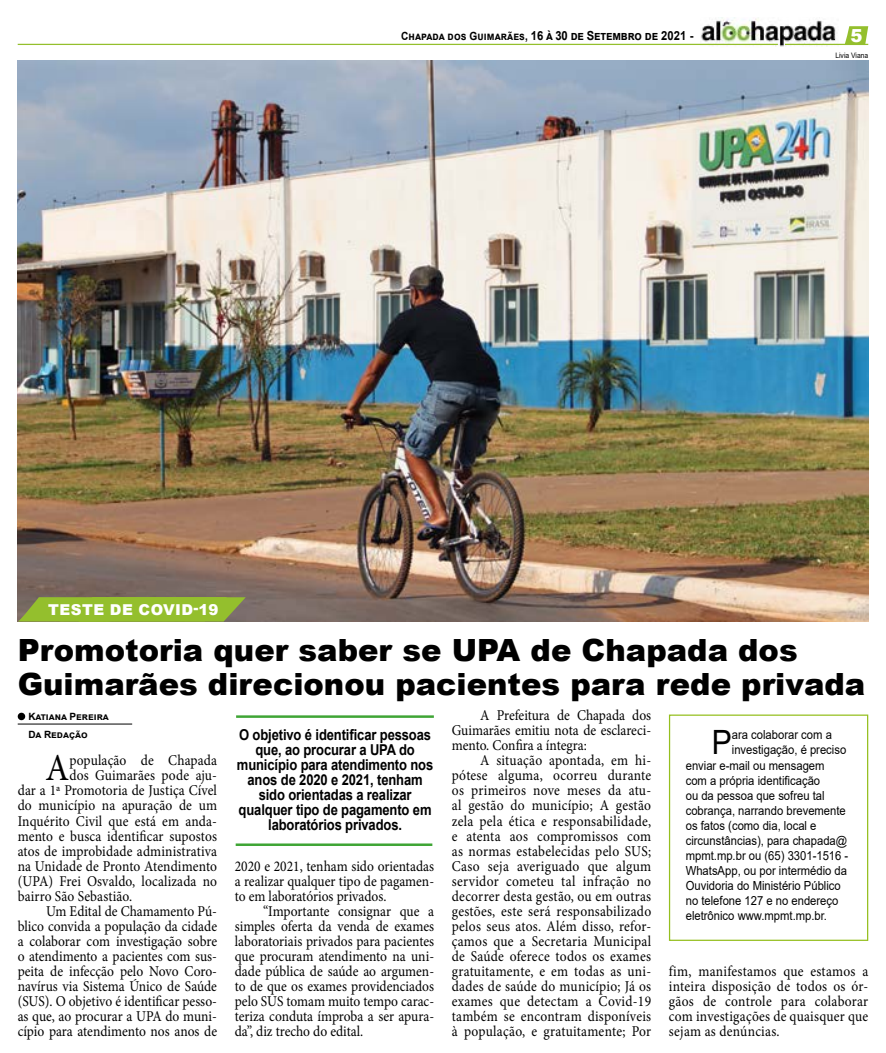
<style>
.page{position:relative;width:886px;height:1053px;background:#fff}
.page>*{position:absolute;margin:0;border:0;box-sizing:border-box;transform-origin:0 0}
.t1{font:38.12px "Minion Pro";color:#000;scale:.9 1}
.t2{font:33.5px "Arial";color:#000;scale:.9 1}
.t3{font:900 30.62px/33.1px "Arial";color:#000}
.t4{font:900 18px "Arial";color:#fff}
.t5{font:15px/15px "Minion Pro";color:#000;text-align:justify;scale:.9 1}
.t6{font:700 15px/15px "Arial";letter-spacing:-.01em;color:#000;text-align:center;scale:.87 1}
.t7{font:900 15px "Arial";letter-spacing:.035em;color:#fff}
.t8{font:12.5px "Arial";color:#000;scale:.9 1}
.t9{font:700 12.5px "Arial";letter-spacing:-.01em;color:#000;scale:.9 1}
.t10{font:700 10px/18px "Arial";color:#000}
.t11{font:7.5px "Arial";color:#000;scale:.9 1}
.s1{font-size:11.25px}
</style>
<div class="page">
<img style="left:701px;top:18px;width:137px;height:29px">
<hr style="left:18px;top:44px;width:760px;height:1px;background:#94bf2c">
<hr style="left:785px;top:44px;width:83px;height:1px;background:#94bf2c">
<svg style="left:844px;top:26px;width:24px;height:18px"></svg>
<div style="left:669px;top:714px;width:199px;height:226px;border:1px solid #95bf1f"></div>
<div style="left:18px;top:712px;width:7px;height:8px;background:#000;border-radius:50%"></div>
<hr style="left:18px;top:723px;width:114px;height:1px;background:#000">
<hr style="left:236px;top:715px;width:198px;height:2px;background:#3fa535">
<hr style="left:236px;top:843px;width:196px;height:2px;background:#3fa535">
<img style="left:18px;top:60px;width:850px;height:561px">
<svg style="left:18px;top:597px;width:228px;height:24px;background:#91b632"></svg>
<p class="t9" style="left:401px;top:26px;width:326px"><span class="s1">Chapada dos Guimarães,</span> 16 à 30 de Setembro de 2021 -</p>
<p class="t4" style="left:850px;top:23px;width:14px">5</p>
<p class="t7" style="left:48px;top:598px;width:172px">TESTE DE COVID-19</p>
<p class="t11" style="left:835px;top:51px;width:38px">Livia Viana</p>
<h3 class="t3" style="left:18px;top:633px;width:849px">Promotoria quer saber se UPA de Chapada dos<br>Guimarães direcionou pacientes para rede privada</h3>
<h2 class="t2" style="left:712px;top:719px;width:24px">P</h2>
<p class="t8" style="left:732px;top:726px;width:113px">ara colaborar com a</p>
<p class="t5" style="left:452px;top:708px;width:223px;text-indent:28px">A Prefeitura de Chapada dos Guimarães emitiu nota de esclareci&shy;mento. Confira a íntegra:</p>
<p class="t5" style="left:452px;top:753px;width:223px;text-indent:28px">A situação apontada, em hi&shy;pótese alguma, ocorreu durante os primeiros nove meses da atu&shy;al gestão do município; A gestão zela pela ética e responsabilidade, e atenta aos compromissos com as normas estabelecidas pelo SUS; Caso seja averiguado que algum servidor cometeu tal infração no decorrer desta gestão, ou em outras gestões, este será responsabilizado pelos seus atos. Além disso, refor&shy;çamos que a Secretaria Municipal de Saúde oferece todos os exames gratuitamente, e em todas as uni&shy;dades de saúde do município; Já os exames que detectam a Covid-19 também se encontram disponíveis à população, e gratuitamente; Por</p>
<p class="t10" style="left:28px;top:707px;width:82px">Katiana Pereira<br>Da Redação</p>
<h1 class="t1" style="left:45px;top:742px;width:28px">A</h1>
<p class="t5" style="left:69px;top:753px;width:166px">população de Chapada</p>
<p class="t6" style="left:237px;top:727px;width:227px">O objetivo é identificar pessoas que, ao procurar a UPA do município para atendimento nos anos de 2020 e 2021, tenham sido orientadas a realizar qualquer tipo de pagamento em laboratórios privados.</p>
<p class="t8" style="left:732px;top:741px;width:129px">investigação, é preciso</p>
<p class="t8" style="left:686px;top:756px;width:156px">enviar e-mail ou mensagem</p>
<p class="t8" style="left:686px;top:771px;width:151px">com a própria identificação</p>
<p class="t8" style="left:686px;top:786px;width:156px">ou da pessoa que sofreu tal</p>
<p class="t8" style="left:686px;top:801px;width:179px">cobrança, narrando brevemente</p>
<p class="t8" style="left:686px;top:816px;width:147px">os fatos (como dia, local e</p>
<p class="t8" style="left:686px;top:831px;width:181px">circunstâncias), para chapada@</p>
<p class="t8" style="left:686px;top:846px;width:182px">mpmt.mp.br ou (65) 3301-1516 -</p>
<p class="t8" style="left:686px;top:861px;width:181px">WhatsApp, ou por intermédio da</p>
<p class="t8" style="left:686px;top:876px;width:174px">Ouvidoria do Ministério Público</p>
<p class="t8" style="left:686px;top:891px;width:171px">no telefone 127 e no endereço</p>
<p class="t8" style="left:686px;top:906px;width:158px">eletrônico www.mpmt.mp.br.</p>
<p class="t5" style="left:69px;top:768px;width:166px">dos Guimarães pode aju-</p>
<p class="t5" style="left:18px;top:783px;width:223px">dar a 1ª Promotoria de Justiça Cível</p>
<p class="t5" style="left:18px;top:798px;width:223px">do município na apuração de um</p>
<p class="t5" style="left:18px;top:813px;width:223px">Inquérito Civil que está em anda-</p>
<p class="t5" style="left:18px;top:828px;width:223px">mento e busca identificar supostos</p>
<p class="t5" style="left:18px;top:843px;width:223px">atos de improbidade administrativa</p>
<p class="t5" style="left:18px;top:858px;width:223px">na Unidade de Pronto Atendimento</p>
<p class="t5" style="left:18px;top:873px;width:223px">(UPA) Frei Osvaldo, localizada no</p>
<p class="t5" style="left:18px;top:888px;width:129px">bairro São Sebastião.</p>
<p class="t5" style="left:46px;top:903px;width:191px">Um Edital de Chamamento Pú-</p>
<p class="t5" style="left:18px;top:918px;width:223px">blico convida a população da cidade</p>
<p class="t5" style="left:18px;top:933px;width:223px">a colaborar com investigação sobre</p>
<p class="t5" style="left:18px;top:948px;width:223px">o atendimento a pacientes com sus-</p>
<p class="t5" style="left:18px;top:963px;width:223px">peita de infecção pelo Novo Coro-</p>
<p class="t5" style="left:18px;top:978px;width:223px">navírus via Sistema Único de Saúde</p>
<p class="t5" style="left:18px;top:993px;width:223px">(SUS). O objetivo é identificar pesso-</p>
<p class="t5" style="left:18px;top:1008px;width:223px">as que, ao procurar a UPA do muni-</p>
<p class="t5" style="left:18px;top:1023px;width:223px">cípio para atendimento nos anos de</p>
<p class="t5" style="left:235px;top:858px;width:223px">2020 e 2021, tenham sido orientadas a realizar qualquer tipo de pagamen&shy;to em laboratórios privados.</p>
<p class="t5" style="left:235px;top:903px;width:223px;text-indent:28px">“Importante consignar que a simples oferta da venda de exames laboratoriais privados para pacientes que procuram atendimento na uni&shy;dade pública de saúde ao argumen&shy;to de que os exames providenciados pelo SUS tomam muito tempo carac&shy;teriza conduta ímproba a ser apura&shy;da”, diz trecho do edital.</p>
<p class="t5" style="left:669px;top:963px;width:223px">fim, manifestamos que estamos a inteira disposição de todos os ór&shy;gãos de controle para colaborar com investigações de quaisquer que sejam as denúncias.</p>
</div>
